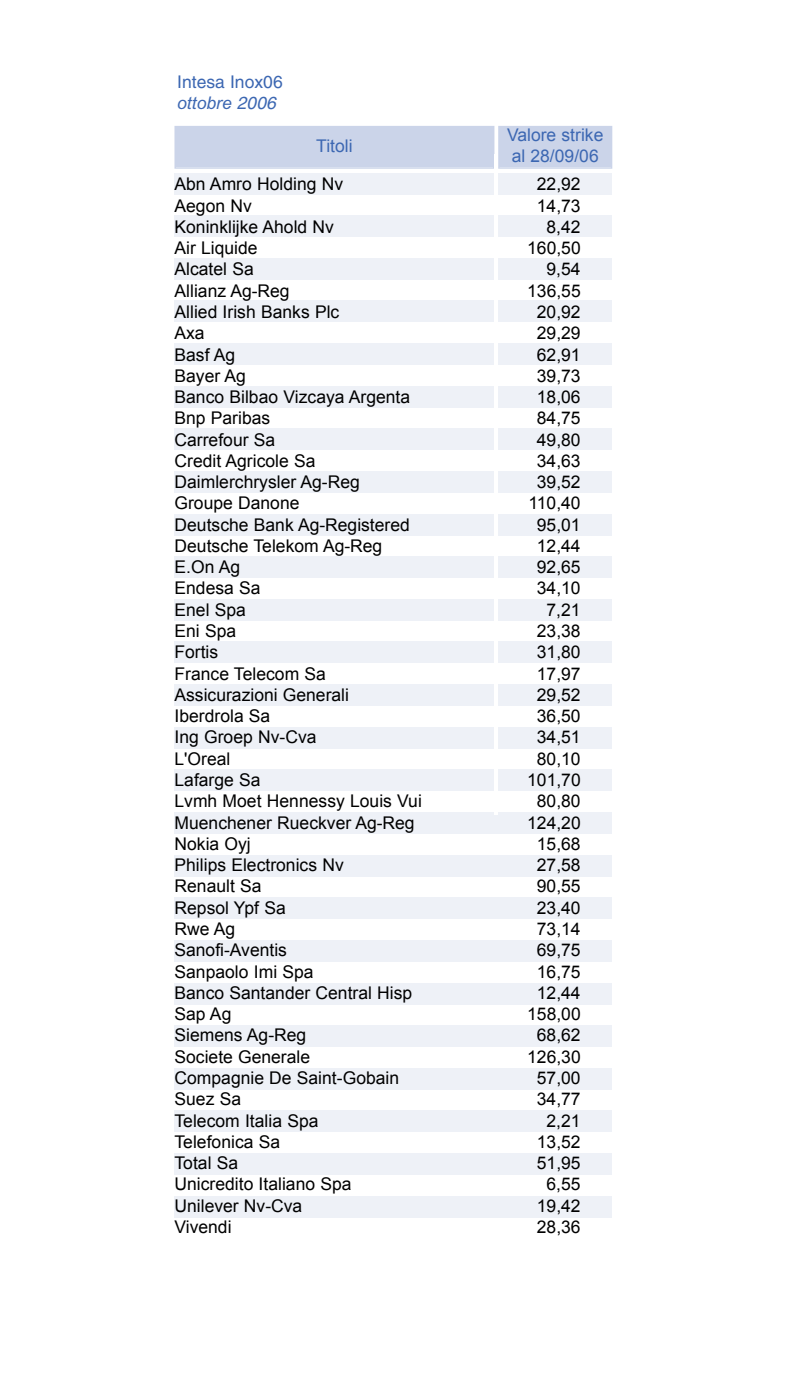
<style>
.page{position:relative;width:794px;height:1375px;background:#fff}
.page>*{position:absolute;margin:0;border:0;box-sizing:border-box;transform-origin:0 0}
.t1{font:17.5px/21.2px "Arial";color:#000;text-align:right}
.t2{font:17.5px/21px "Arial";color:#3c67b2}
.t3{font:17.5px "Helvetica";color:#3c67b2}
.t4{font:italic 17.5px "Arial";color:#3c67b2}
.s1{font-family:"Helvetica"}
</style>
<div class="page">
<div style="left:174px;top:173px;width:438px;height:21px;background:#eef1f7"></div>
<div style="left:174px;top:215px;width:438px;height:22px;background:#eef1f7"></div>
<div style="left:174px;top:258px;width:438px;height:21px;background:#eef1f7"></div>
<div style="left:174px;top:301px;width:438px;height:21px;background:#eef1f7"></div>
<div style="left:174px;top:343px;width:438px;height:22px;background:#eef1f7"></div>
<div style="left:174px;top:386px;width:438px;height:21px;background:#eef1f7"></div>
<div style="left:174px;top:428px;width:438px;height:22px;background:#eef1f7"></div>
<div style="left:174px;top:471px;width:438px;height:21px;background:#eef1f7"></div>
<div style="left:174px;top:514px;width:438px;height:21px;background:#eef1f7"></div>
<div style="left:174px;top:556px;width:438px;height:21px;background:#eef1f7"></div>
<div style="left:174px;top:599px;width:438px;height:21px;background:#eef1f7"></div>
<div style="left:174px;top:641px;width:438px;height:22px;background:#eef1f7"></div>
<div style="left:174px;top:684px;width:438px;height:21px;background:#eef1f7"></div>
<div style="left:174px;top:727px;width:438px;height:21px;background:#eef1f7"></div>
<div style="left:174px;top:769px;width:438px;height:21px;background:#eef1f7"></div>
<div style="left:174px;top:812px;width:438px;height:21px;background:#eef1f7"></div>
<div style="left:174px;top:854px;width:438px;height:22px;background:#eef1f7"></div>
<div style="left:174px;top:897px;width:438px;height:21px;background:#eef1f7"></div>
<div style="left:174px;top:940px;width:438px;height:21px;background:#eef1f7"></div>
<div style="left:174px;top:982px;width:438px;height:22px;background:#eef1f7"></div>
<div style="left:174px;top:1025px;width:438px;height:21px;background:#eef1f7"></div>
<div style="left:174px;top:1067px;width:438px;height:22px;background:#eef1f7"></div>
<div style="left:174px;top:1110px;width:438px;height:21px;background:#eef1f7"></div>
<div style="left:174px;top:1153px;width:438px;height:21px;background:#eef1f7"></div>
<div style="left:174px;top:1195px;width:438px;height:22px;background:#eef1f7"></div>
<div style="left:174px;top:126px;width:438px;height:43px;background:#cbd4e9"></div>
<hr style="left:494px;top:154px;width:4px;height:660px;background:#fff">
<p class="t3" style="left:177px;top:76px;width:107px">Intesa Inox06</p>
<p class="t4" style="left:177px;top:93px;width:100px">ottobre <span class="s1">2006</span></p>
<p class="t2" style="left:316px;top:135px;width:38px">Titoli</p>
<p class="t2" style="left:507px;top:125px;width:98px">Valore strike al 28/09/06</p>
<p class="t1" style="left:527px;top:174px;width:55px">22,92<br>14,73<br>8,42<br>160,50<br>9,54<br>136,55<br>20,92<br>29,29<br>62,91<br>39,73<br>18,06<br>84,75<br>49,80<br>34,63<br>39,52<br>110,40<br>95,01<br>12,44<br>92,65<br>34,10<br>7,21<br>23,38<br>31,80<br>17,97<br>29,52<br>36,50<br>34,51<br>80,10<br>101,70<br>80,80<br>124,20<br>15,68<br>27,58<br>90,55<br>23,40<br>73,14<br>69,75<br>16,75<br>12,44<br>158,00<br>68,62<br>126,30<br>57,00<br>34,77<br>2,21<br>13,52<br>51,95<br>6,55<br>19,42<br>28,36</p>
<p class="t1" style="left:174px;top:174px;width:249px;text-align:left">Abn Amro Holding Nv<br>Aegon Nv<br>Koninklijke Ahold Nv<br>Air Liquide<br>Alcatel Sa<br>Allianz Ag-Reg<br>Allied Irish Banks Plc<br>Axa<br>Basf Ag<br>Bayer Ag<br>Banco Bilbao Vizcaya Argenta<br>Bnp Paribas<br>Carrefour Sa<br>Credit Agricole Sa<br>Daimlerchrysler Ag-Reg<br>Groupe Danone<br>Deutsche Bank Ag-Registered<br>Deutsche Telekom Ag-Reg<br>E.On Ag<br>Endesa Sa<br>Enel Spa<br>Eni Spa<br>Fortis<br>France Telecom Sa<br>Assicurazioni Generali<br>Iberdrola Sa<br>Ing Groep Nv-Cva<br>L'Oreal<br>Lafarge Sa<br>Lvmh Moet Hennessy Louis Vui<br>Muenchener Rueckver Ag-Reg<br>Nokia Oyj<br>Philips Electronics Nv<br>Renault Sa<br>Repsol Ypf Sa<br>Rwe Ag<br>Sanofi-Aventis<br>Sanpaolo Imi Spa<br>Banco Santander Central Hisp<br>Sap Ag<br>Siemens Ag-Reg<br>Societe Generale<br>Compagnie De Saint-Gobain<br>Suez Sa<br>Telecom Italia Spa<br>Telefonica Sa<br>Total Sa<br>Unicredito Italiano Spa<br>Unilever Nv-Cva<br>Vivendi</p>
</div>
